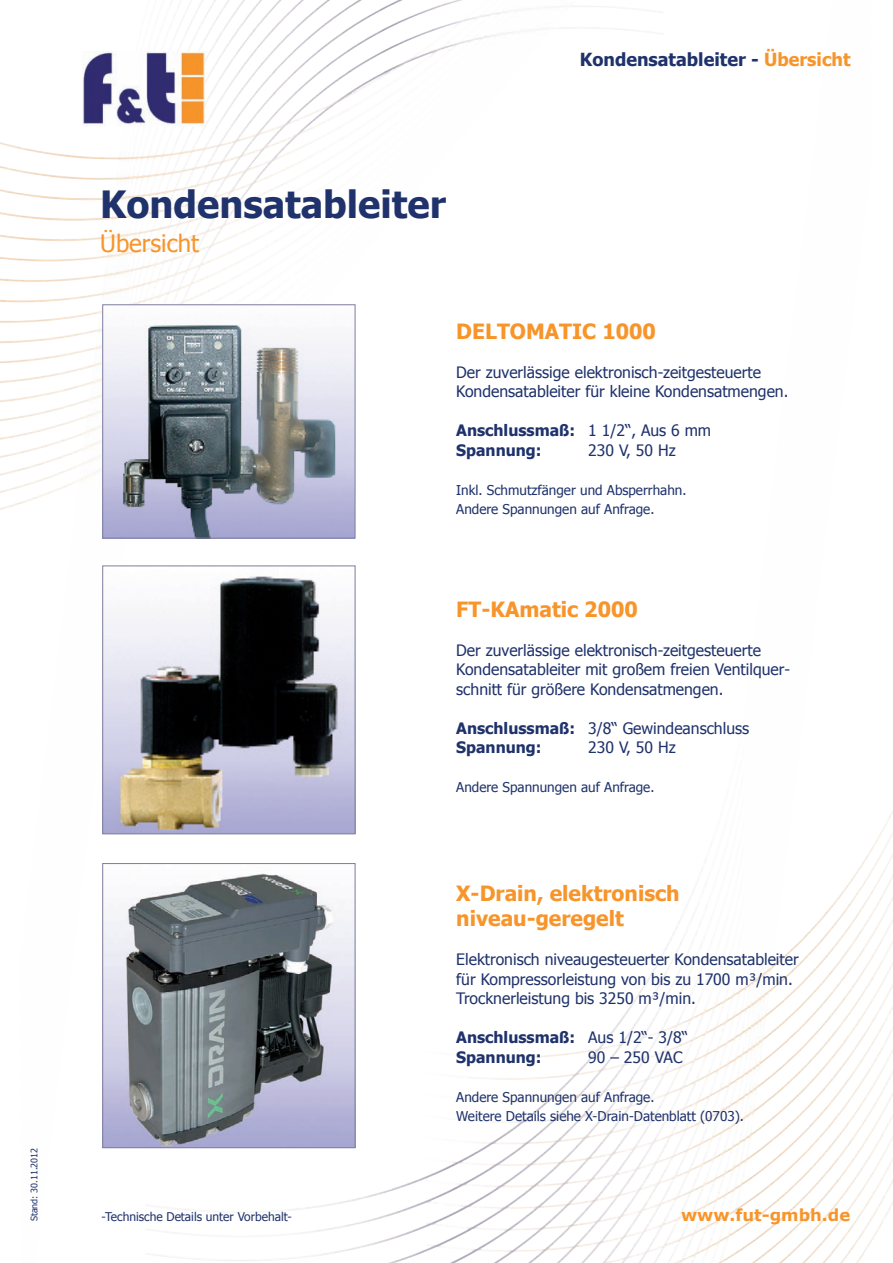
<style>
.page{position:relative;width:893px;height:1263px;background:#fff}
.page>*{position:absolute;margin:0;border:0;box-sizing:border-box;transform-origin:0 0}
.t1{font:700 37.5px "Tahoma";color:#1f326b}
.t2{font:24px "Tahoma";color:#f7952b}
.t3{font:700 21px/25.5px "Tahoma";color:#f7952b}
.t4{font:700 18px "Tahoma";color:#1f326b}
.t5{font:700 16.5px "Verdana";color:#f7952b}
.t6{font:15.75px/19.5px "Tahoma";color:#1f326b}
.t7{font:700 15.75px/19.5px "Tahoma";color:#1f326b}
.t8{font:13.5px/19.5px "Tahoma";color:#1f326b}
.t9{font:12px "Tahoma";color:#1f326b}
.t10{font:9px "Tahoma";color:#1f326b}
.s1{color:#f7952b}
.s2{font-weight:400}
</style>
<div class="page">
<img style="left:0;top:0;width:893px;height:1263px">
<img style="left:82px;top:51px;width:122px;height:76px">
<img style="left:104px;top:865px;width:249px;height:281px">
<div style="left:102px;top:863px;width:253px;height:285px;border:1px solid #7d7ca0"></div>
<img style="left:104px;top:568px;width:249px;height:264px">
<div style="left:102px;top:566px;width:253px;height:268px;border:1px solid #7d7ca0"></div>
<img style="left:104px;top:306px;width:249px;height:230px">
<div style="left:102px;top:304px;width:253px;height:234px;border:1px solid #7d7ca0"></div>
<p class="t10" style="left:29px;top:1221px;width:75px;rotate:-90deg">Stand: 30.11.2012</p>
<p class="t4" style="left:580px;top:48px;width:272px">Kondensatableiter - <span class="s1">Übersicht</span></p>
<h1 class="t1" style="left:100px;top:181px;width:347px">Kondensatableiter</h1>
<h2 class="t2" style="left:100px;top:228px;width:100px">Übersicht</h2>
<h3 class="t3" style="left:456px;top:318px;width:201px">DELTOMATIC 1000</h3>
<p class="t6" style="left:456px;top:362px;width:334px">Der zuverlässige elektronisch-zeitgesteuerte<br>Kondensatableiter für kleine Kondensatmengen.</p>
<p class="t7" style="left:456px;top:420px;width:256px">Anschlussmaß: <span class="s2">1 1/2“, Aus 6 mm<br></span>Spannung:</p>
<p class="t6" style="left:588px;top:440px;width:89px">230 V, 50 Hz</p>
<p class="t8" style="left:456px;top:479px;width:232px">Inkl. Schmutzfänger und Absperrhahn.<br>Andere Spannungen auf Anfrage.</p>
<h3 class="t3" style="left:456px;top:596px;width:183px">FT-KAmatic 2000</h3>
<p class="t6" style="left:456px;top:640px;width:335px">Der zuverlässige elektronisch-zeitgesteuerte<br>Kondensatableiter mit großem freien Ventilquer&shy;schnitt für größere Kondensatmengen.</p>
<p class="t7" style="left:456px;top:718px;width:294px">Anschlussmaß: <span class="s2">3/8“ Gewindeanschluss<br></span>Spannung:</p>
<p class="t6" style="left:588px;top:737px;width:89px">230 V, 50 Hz</p>
<p class="t8" style="left:456px;top:777px;width:200px">Andere Spannungen auf Anfrage.</p>
<p class="t9" style="left:102px;top:1209px;width:192px">-Technische Details unter Vorbehalt-</p>
<h3 class="t3" style="left:456px;top:880px;width:225px">X-Drain, elektronisch niveau-geregelt</h3>
<p class="t6" style="left:456px;top:949px;width:344px">Elektronisch niveaugesteuerter Kondensatableiter für Kompressorleistung von bis zu 1700 m³/min.<br>Trocknerleistung bis 3250 m³/min.</p>
<p class="t7" style="left:456px;top:1027px;width:233px">Anschlussmaß: <span class="s2">Aus 1/2“- 3/8“<br></span>Spannung:</p>
<p class="t6" style="left:588px;top:1047px;width:96px">90 – 250 VAC</p>
<p class="t8" style="left:456px;top:1087px;width:289px">Andere Spannungen auf Anfrage.<br>Weitere Details siehe X-Drain-Datenblatt (0703).</p>
<p class="t5" style="left:681px;top:1204px;width:171px">www.fut-gmbh.de</p>
</div>
